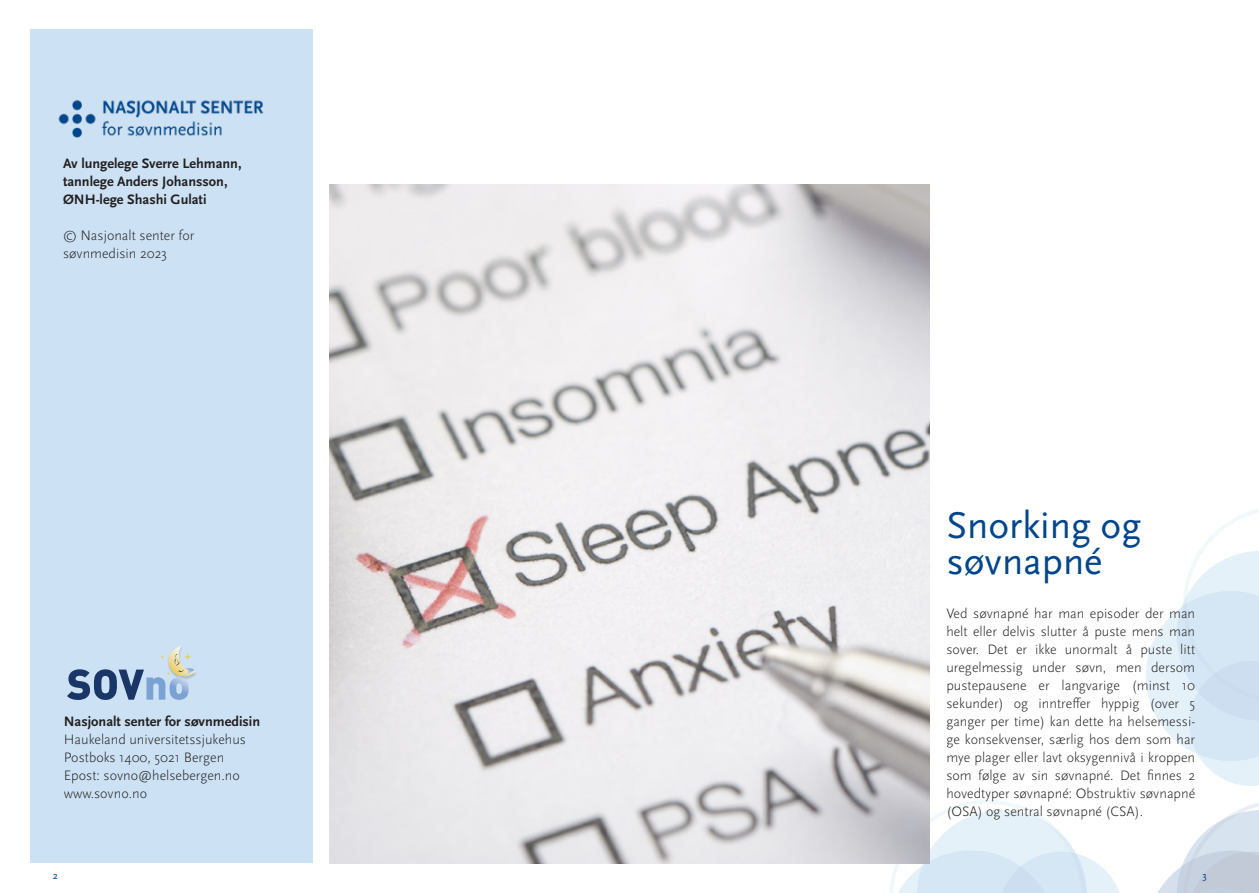
<style>
.page{position:relative;width:1259px;height:893px;background:#fff}
.page>*{position:absolute;margin:0;border:0;box-sizing:border-box;transform-origin:0 0}
.t1{font:39px/36px "Scala Sans Pro";color:#01468c}
.t2{font:300 14.25px/18px "Scala Sans Pro";color:#231f20}
.t3{font:700 14.25px/18px "Scala Sans Pro";color:#231f20}
.t4{font:10.5px "Scala Sans Pro";color:#01468c}
</style>
<div class="page">
<svg style="left:1146px;top:509px;width:113px;height:277px"></svg>
<svg style="left:1157px;top:803px;width:102px;height:90px"></svg>
<svg style="left:886px;top:800px;width:234px;height:93px"></svg>
<img style="left:330px;top:185px;width:599px;height:678px">
<div style="left:30px;top:29px;width:283px;height:834px;background:#cce2f4"></div>
<img style="left:58px;top:99px;width:205px;height:39px">
<svg style="left:67px;top:646px;width:129px;height:54px"></svg>
<p class="t3" style="left:63px;top:154px;width:180px">Av lungelege Sverre Lehmann, tannlege Anders Johansson,<br>ØNH-lege Shashi Gulati</p>
<p class="t2" style="left:63px;top:226px;width:133px">© Nasjonalt senter for søvnmedisin 2023</p>
<p class="t3" style="left:64px;top:712px;width:198px">Nasjonalt senter for søvnmedisin</p>
<p class="t2" style="left:64px;top:730px;width:184px">Haukeland universitetssjukehus<br>Postboks 1400, 5021 Bergen<br>Epost: sovno@helsebergen.no www.sovno.no</p>
<h1 class="t1" style="left:946px;top:508px;width:196px">Snorking og søvnapné</h1>
<p class="t2" style="left:946px;top:604px;width:250px;text-align:justify">Ved søvnapné har man episoder der man helt eller delvis slutter å puste mens man sover. Det er ikke unormalt å puste litt uregelmessig under søvn, men dersom pustepausene er langvarige (minst 10 sekunder) og inntreffer hyppig (over 5 ganger per time) kan dette ha helsemessi&shy;ge konsekvenser, særlig hos dem som har mye plager eller lavt oksygennivå i kroppen som følge av sin søvnapné. Det finnes 2 hovedtyper søvnapné: Obstruktiv søvnapné (OSA) og sentral søvnapné (CSA).</p>
<p class="t4" style="left:53px;top:870px;width:7px">2</p>
<p class="t4" style="left:1202px;top:870px;width:6px">3</p>
</div>
